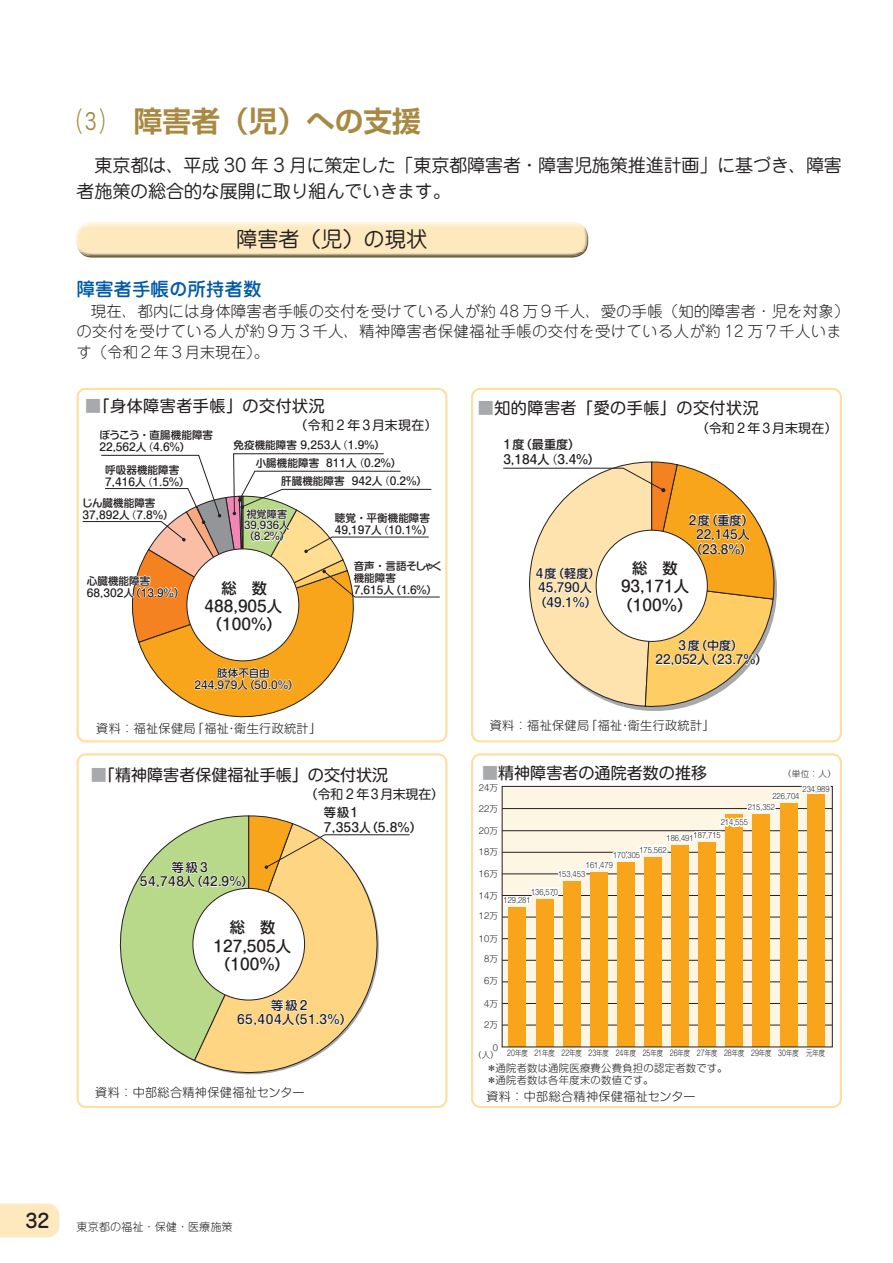
<style>
.page{position:relative;width:893px;height:1263px;background:#fff}
.page>*{position:absolute;margin:0;border:0;box-sizing:border-box;transform-origin:0 0}
.t1{font:700 28.65px "Shin Go Pro De";color:#a78942}
.t2{font:21.3px "Jun 201 Pro";color:#231f20}
.t3{font:500 19.2px "Jun 34 Pro";color:#231f20}
.t4{font:500 18.45px "Jun 34 Pro";color:#015aaa}
.t5{font:18px/25.5px "Jun 201 Pro";letter-spacing:-.01em;color:#231f20}
.t6{font:16.05px "Shin M Go Pro";color:#231f20}
.t7{font:16.05px "Shin M Go Pro";letter-spacing:.03em;color:#231f20}
.t8{font:300 15.45px/20.2px "Jun 101 Pro";letter-spacing:.01em;color:#231f20}
.t9{font:500 15.3px/18.3px "Shin M Go Pro";color:#231f20;text-align:center}
.t10{font:12.9px "Shin M Go Pro";letter-spacing:.03em;color:#231f20}
.t11{font:12.9px "Shin M Go Pro";color:#231f20}
.t12{font:500 12.15px/14.5px "Shin M Go Pro";color:#231f20;text-align:center}
.t13{font:300 12.15px "Shin M Go Pro";letter-spacing:.03em;color:#231f20}
.t14{font:500 12.15px/14.2px "Shin M Go Pro";letter-spacing:.04em;color:#231f20}
.t15{font:500 12.15px/14.2px "Shin M Go Pro";letter-spacing:.035em;color:#231f20}
.t16{font:300 11.1px "Jun 101 Pro";color:#231f20}
.t17{font:500 10.65px/11.9px "Shin M Go Pro";color:#231f20}
.t18{font:300 10.35px/11.9px "Shin M Go Pro";letter-spacing:.03em;color:#231f20}
.t19{font:500 10.2px/11.2px "Shin M Go Pro";color:#231f20}
.t20{font:300 8.55px "Shin M Go Pro";color:#231f20}
.t21{font:300 8.4px "Shin M Go Pro";color:#231f20}
.t22{font:300 7.95px "Shin M Go Pro";color:#231f20;scale:.8 1}
.t23{font:300 7.5px/10.9px "Shin M Go Pro";color:#231f20;scale:.92 1}
.s1{font-family:"Jun 201 Pro";font-weight:400}
.s2{color:#a8a9ad}
.s3{font-weight:300}
</style>
<div class="page">
<svg style="left:0;top:1203px;width:60px;height:34px;background:#feeac1"></svg>
<img style="left:85px;top:252px;width:500px;height:6px">
<img style="left:85px;top:252px;width:498px;height:4px">
<svg style="left:572px;top:222px;width:12px;height:4px"></svg>
<svg style="left:80px;top:252px;width:5px;height:4px"></svg>
<img style="left:76px;top:226px;width:512px;height:26px">
<svg style="left:200px;top:1064px;width:100px;height:11px"></svg>
<div style="left:502px;top:786px;width:330px;height:261px;background:#fef6e5"></div>
<div style="left:77px;top:388px;width:370px;height:354px;border:2px solid #ffdea0;border-radius:8px"></div>
<div style="left:471px;top:753px;width:371px;height:355px;border:2px solid #ffdea0;border-radius:8px"></div>
<div style="left:471px;top:388px;width:371px;height:354px;border:2px solid #ffdea0;border-radius:8px"></div>
<div style="left:77px;top:753px;width:370px;height:355px;border:2px solid #ffdea0;border-radius:8px"></div>
<hr style="left:502px;top:1025px;width:330px;height:1px;background:#231f20">
<hr style="left:502px;top:1003px;width:330px;height:1px;background:#231f20">
<hr style="left:502px;top:981px;width:330px;height:1px;background:#231f20">
<hr style="left:502px;top:960px;width:330px;height:1px;background:#231f20">
<hr style="left:502px;top:938px;width:330px;height:1px;background:#231f20">
<hr style="left:502px;top:917px;width:330px;height:1px;background:#231f20">
<div style="left:508px;top:907px;width:18px;height:140px;background:#f9a51b"></div>
<div style="left:563px;top:881px;width:18px;height:166px;background:#f9a51b"></div>
<div style="left:617px;top:863px;width:18px;height:184px;background:#f9a51b"></div>
<div style="left:644px;top:857px;width:18px;height:190px;background:#f9a51b"></div>
<div style="left:590px;top:872px;width:18px;height:175px;background:#f9a51b"></div>
<div style="left:536px;top:899px;width:17px;height:148px;background:#f9a51b"></div>
<div style="left:698px;top:843px;width:18px;height:204px;background:#f9a51b"></div>
<div style="left:671px;top:845px;width:18px;height:202px;background:#f9a51b"></div>
<div style="left:725px;top:814px;width:18px;height:233px;background:#f9a51b"></div>
<div style="left:779px;top:803px;width:18px;height:244px;background:#f9a51b"></div>
<div style="left:752px;top:814px;width:18px;height:233px;background:#f9a51b"></div>
<div style="left:807px;top:794px;width:18px;height:253px;background:#f9a51b"></div>
<svg style="left:501px;top:739px;width:332px;height:169px"></svg>
<svg style="left:503px;top:461px;width:274px;height:250px"></svg>
<svg style="left:82px;top:453px;width:358px;height:265px"></svg>
<svg style="left:119px;top:815px;width:291px;height:249px"></svg>
<h1 class="t1" style="left:77px;top:97px;width:346px"><span class="s1">⑶</span>　障害者（児）への支援</h1>
<h3 class="t5" style="left:77px;top:151px;width:767px;text-indent:18px">東京都は、平成 30 年 3 月に策定した「東京都障害者・障害児施策推進計画」に基づき、障害者施策の総合的な展開に取り組んでいきます。</h3>
<h2 class="t2" style="left:236px;top:222px;width:193px">障害者（児）の現状</h2>
<h3 class="t4" style="left:77px;top:274px;width:186px">障害者手帳の所持者数</h3>
<h3 class="t8" style="left:77px;top:299px;width:774px;text-indent:14px">現在、都内には身体障害者手帳の交付を受けている人が約 48 万９千人、愛の手帳（知的障害者・児を対象）の交付を受けている人が約９万３千人、精神障害者保健福祉手帳の交付を受けている人が約 12 万７千人います（令和２年３月末現在）。</h3>
<h3 class="t7" style="left:85px;top:393px;width:241px"><span class="s2">■</span>「身体障害者手帳」の交付状況</h3>
<h3 class="t7" style="left:478px;top:395px;width:282px"><span class="s2">■</span>知的障害者「愛の手帳」の交付状況</h3>
<p class="t10" style="left:696px;top:417px;width:143px">（令和２年3月末現在）</p>
<p class="t10" style="left:89px;top:415px;width:54px">　　　　</p>
<p class="t10" style="left:217px;top:415px;width:222px">　　　　 　（令和２年3月末現在）</p>
<p class="t17" style="left:99px;top:428px;width:115px">ぼうこう・直腸機能障害<br>22,562人</p>
<p class="t12" style="left:503px;top:436px;width:98px;text-align:left">1度（最重度）<br>3,184人<span class="s3">（</span>3.4％）</p>
<p class="t17" style="left:233px;top:437px;width:153px">免疫機能障害 9,253人<span class="s3">（</span>1.9％）</p>
<p class="t17" style="left:256px;top:456px;width:147px">小腸機能障害 811人<span class="s3">（</span>0.2％）</p>
<p class="t17" style="left:281px;top:474px;width:147px">肝臓機能障害 942人<span class="s3">（</span>0.2％）</p>
<p class="t17" style="left:335px;top:511px;width:99px;text-align:right">聴覚・平衡機能障害<span class="s3">（</span>10.1％）</p>
<p class="t17" style="left:354px;top:559px;width:90px">音声・言語そしゃく機能障害<br>7,615人（1.6％）</p>
<p class="t17" style="left:143px;top:439px;width:49px"><span class="s3">（</span>4.6％）</p>
<p class="t17" style="left:105px;top:462px;width:76px">呼吸器機能障害<br>7,416人</p>
<p class="t17" style="left:142px;top:474px;width:49px"><span class="s3">（</span>1.5％）</p>
<p class="t17" style="left:82px;top:496px;width:75px">じん臓機能障害<br>37,892人</p>
<p class="t19" style="left:244px;top:507px;width:48px">視覚障害<br>39,936人（8.2％）</p>
<h3 class="t9" style="left:205px;top:577px;width:79px">総　数<br>488,905人（100％）</h3>
<p class="t17" style="left:194px;top:666px;width:106px;text-align:center">肢体不自由<br>244,979人（50.0％）</p>
<p class="t17" style="left:126px;top:508px;width:49px"><span class="s3">（</span>7.8％）</p>
<p class="t12" style="left:689px;top:511px;width:66px">2度（重度）<br>22,145人（23.8％）</p>
<p class="t17" style="left:335px;top:523px;width:49px">49,197人</p>
<p class="t12" style="left:534px;top:565px;width:68px">4度（軽度）<br>45,790人（49.1％）</p>
<h3 class="t9" style="left:618px;top:557px;width:76px">総　数<br>93,171人（100％）</h3>
<p class="t17" style="left:87px;top:574px;width:65px">心臓機能障害<br>68,302人</p>
<p class="t17" style="left:130px;top:585px;width:56px">（13.9％）</p>
<p class="t12" style="left:656px;top:637px;width:113px">3度（中度）<br>22,052人（23.7％）</p>
<p class="t13" style="left:96px;top:718px;width:226px">資料 ： 福祉保健局「福祉・衛生行政統計」</p>
<p class="t13" style="left:490px;top:716px;width:226px">資料 ： 福祉保健局「福祉・衛生行政統計」</p>
<h3 class="t6" style="left:91px;top:762px;width:299px"><span class="s2">■</span>「精神障害者保健福祉手帳」の交付状況</h3>
<p class="t11" style="left:305px;top:784px;width:141px">（令和２年3月末現在）</p>
<p class="t12" style="left:324px;top:804px;width:100px;text-align:left">等級1<br>7,353人（5.8％）</p>
<h3 class="t6" style="left:482px;top:760px;width:227px"><span class="s2">■</span>精神障害者の通院者数の推移</h3>
<p class="t20" style="left:783px;top:767px;width:54px">（単位：人）</p>
<p class="t21" style="left:479px;top:781px;width:21px">24万</p>
<p class="t21" style="left:479px;top:824px;width:21px">20万</p>
<p class="t21" style="left:479px;top:802px;width:21px">22万</p>
<p class="t21" style="left:479px;top:845px;width:21px">18万</p>
<p class="t23" style="left:802px;top:782px;width:31px">234,989</p>
<p class="t23" style="left:748px;top:790px;width:58px;text-indent:25px">226,704<br>215,352</p>
<p class="t23" style="left:721px;top:816px;width:31px">214,555</p>
<p class="t23" style="left:694px;top:829px;width:31px">187,715</p>
<p class="t23" style="left:666px;top:832px;width:31px">186,491</p>
<p class="t23" style="left:639px;top:843px;width:31px">175,562</p>
<p class="t23" style="left:613px;top:849px;width:31px">170,305</p>
<p class="t15" style="left:140px;top:859px;width:115px;text-indent:32px">等級3<br>54,748人（42.9％）</p>
<h3 class="t9" style="left:213px;top:916px;width:79px">総　数<br>127,505人（100％）</h3>
<p class="t21" style="left:479px;top:867px;width:21px">16万</p>
<p class="t23" style="left:586px;top:859px;width:31px">161,479</p>
<p class="t23" style="left:558px;top:868px;width:31px">153,453</p>
<p class="t23" style="left:531px;top:886px;width:31px">136,570</p>
<p class="t21" style="left:479px;top:889px;width:21px">14万</p>
<p class="t23" style="left:503px;top:893px;width:31px">129,281</p>
<p class="t21" style="left:479px;top:909px;width:21px">12万</p>
<p class="t21" style="left:479px;top:932px;width:21px">10万</p>
<p class="t21" style="left:484px;top:952px;width:15px">8万</p>
<p class="t21" style="left:484px;top:974px;width:15px">6万</p>
<p class="t14" style="left:237px;top:997px;width:116px;text-indent:34px">等級2<br>65,404人（51.3％）</p>
<p class="t21" style="left:484px;top:997px;width:15px">4万</p>
<p class="t21" style="left:484px;top:1018px;width:15px">2万</p>
<p class="t21" style="left:493px;top:1041px;width:7px">0</p>
<p class="t21" style="left:473px;top:1048px;width:27px">（人）</p>
<p class="t22" style="left:806px;top:1047px;width:25px">元年度</p>
<p class="t22" style="left:507px;top:1047px;width:366px">20年度 21年度 22年度 23年度 24年度 25年度 26年度 27年度 28年度 29年度 30年度</p>
<p class="t18" style="left:486px;top:1061px;width:243px">＊通院者数は通院医療費公費負担の認定者数です。＊通院者数は各年度末の数値です。</p>
<p class="t13" style="left:95px;top:1083px;width:211px">資料 ： 中部総合精神保健福祉センター</p>
<p class="t13" style="left:486px;top:1087px;width:211px">資料 ： 中部総合精神保健福祉センター</p>
<h3 class="t3" style="left:26px;top:1205px;width:26px">32</h3>
<p class="t16" style="left:77px;top:1218px;width:158px">東京都の福祉・保健・医療施策</p>
</div>
